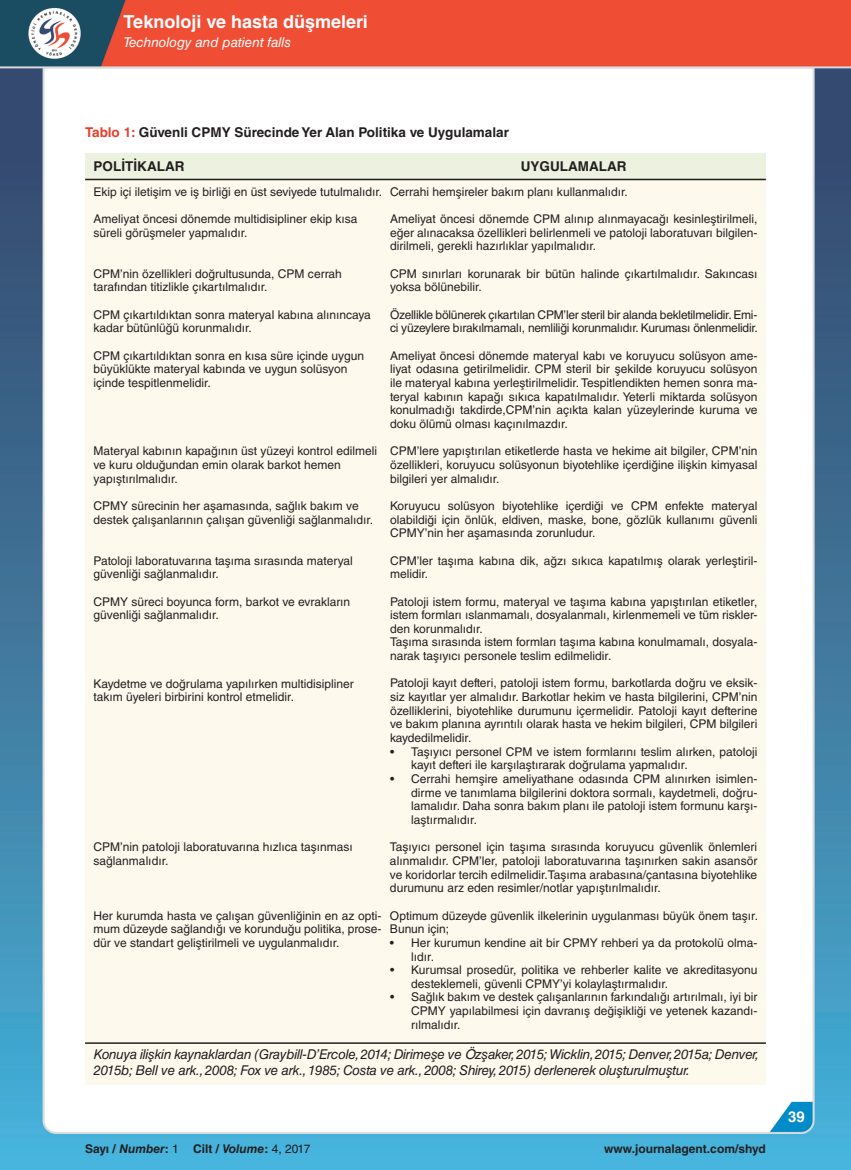
<style>
.page{position:relative;width:851px;height:1170px;background:#fff}
.page>*{position:absolute;margin:0;border:0;box-sizing:border-box;transform-origin:0 0}
.t1{font:700 18px "Helvetica LT Std";color:#fff}
.t2{font:700 15px "Helvetica LT Std";color:#fff}
.t3{font:italic 13.5px/15.8px "Helvetica LT Std";letter-spacing:-.02em;color:#231f20}
.t4{font:700 13.5px "Helvetica LT Std";color:#231f20}
.t5{font:italic 13.5px "Helvetica LT Std";color:#fff}
.t6{font:12px/13.6px "Helvetica LT Std";color:#231f20}
.t7{font:12px/13.6px "Helvetica LT Std";letter-spacing:-.02em;color:#231f20}
.t8{font:700 12px "Helvetica LT Std";color:#231f20}
.s1{color:#e83e2b}
.s2{font-style:italic}
.s3{font-weight:400}
</style>
<div class="page">
<img style="left:0;top:0;width:850px;height:1169px">
<div style="left:85px;top:181px;width:680px;height:903px;background:#fef9ed"></div>
<div style="left:85px;top:153px;width:680px;height:28px;background:#ecf2df"></div>
<hr style="left:85px;top:179px;width:680px;height:1px;background:#231f20">
<hr style="left:85px;top:1042px;width:680px;height:1px;background:#231f20">
<h1 class="t1" style="left:123px;top:10px;width:246px">Teknoloji ve hasta düşmeleri</h1>
<p class="t5" style="left:123px;top:35px;width:169px">Technology and patient falls</p>
<p class="t4" style="left:85px;top:124px;width:425px"><span class="s1">Tablo 1:</span> Güvenli CPMY Sürecinde Yer Alan Politika ve Uygulamalar</p>
<p class="t4" style="left:94px;top:157px;width:93px">POLİTİKALAR</p>
<p class="t4" style="left:520px;top:157px;width:107px">UYGULAMALAR</p>
<p class="t6" style="left:94px;top:185px;width:290px">Ekip içi iletişim ve iş birliği en üst seviyede tutulmalıdır.</p>
<p class="t6" style="left:94px;top:212px;width:265px">Ameliyat öncesi dönemde multidisipliner ekip kısa süreli görüşmeler yapmalıdır.</p>
<p class="t6" style="left:94px;top:267px;width:250px">CPM’nin özellikleri doğrultusunda, CPM cerrah tarafından titizlikle çıkartılmalıdır.</p>
<p class="t6" style="left:94px;top:308px;width:279px">CPM çıkartıldıktan sonra materyal kabına alınıncaya kadar bütünlüğü korunmalıdır.</p>
<p class="t6" style="left:94px;top:348px;width:272px">CPM çıkartıldıktan sonra en kısa süre içinde uygun büyüklükte materyal kabında ve uygun solüsyon içinde tespitlenmelidir.</p>
<p class="t6" style="left:94px;top:444px;width:285px">Materyal kabının kapağının üst yüzeyi kontrol edilmeli ve kuru olduğundan emin olarak barkot hemen yapıştırılmalıdır.</p>
<p class="t6" style="left:94px;top:499px;width:281px">CPMY sürecinin her aşamasında, sağlık bakım ve destek çalışanlarının çalışan güvenliği sağlanmalıdır.</p>
<p class="t6" style="left:94px;top:553px;width:261px">Patoloji laboratuvarına taşıma sırasında materyal güvenliği sağlanmalıdır.</p>
<p class="t6" style="left:94px;top:594px;width:258px">CPMY süreci boyunca form, barkot ve evrakların güvenliği sağlanmalıdır.</p>
<p class="t6" style="left:94px;top:676px;width:262px">Kaydetme ve doğrulama yapılırken multidisipliner takım üyeleri birbirini kontrol etmelidir.</p>
<p class="t6" style="left:94px;top:840px;width:261px">CPM’nin patoloji laboratuvarına hızlıca taşınması sağlanmalıdır.</p>
<p class="t6" style="left:94px;top:908px;width:289px;text-align:justify">Her kurumda hasta ve çalışan güvenliğinin en az opti&shy;mum düzeyde sağlandığı ve korunduğu politika, prose&shy;dür ve standart geliştirilmeli ve uygulanmalıdır.</p>
<p class="t6" style="left:390px;top:185px;width:239px">Cerrahi hemşireler bakım planı kullanmalıdır.</p>
<p class="t6" style="left:390px;top:212px;width:369px;text-align:justify">Ameliyat öncesi dönemde CPM alınıp alınmayacağı kesinleştirilmeli, eğer alınacaksa özellikleri belirlenmeli ve patoloji laboratuvarı bilgilen&shy;dirilmeli, gerekli hazırlıklar yapılmalıdır.</p>
<p class="t6" style="left:390px;top:267px;width:369px">CPM sınırları korunarak bir bütün halinde çıkartılmalıdır. Sakıncası yoksa bölünebilir.</p>
<p class="t7" style="left:390px;top:308px;width:369px">Özellikle bölünerek çıkartılan CPM’ler steril bir alanda bekletilmelidir. Emi&shy;ci yüzeylere bırakılmamalı, nemliliği korunmalıdır. Kuruması önlenmelidir.</p>
<p class="t6" style="left:390px;top:348px;width:369px;text-align:justify">Ameliyat öncesi dönemde materyal kabı ve koruyucu solüsyon ame&shy;liyat odasına getirilmelidir. CPM steril bir şekilde koruyucu solüsyon ile materyal kabına yerleştirilmelidir. Tespitlendikten hemen sonra ma&shy;teryal kabının kapağı sıkıca kapatılmalıdır. Yeterli miktarda solüsyon konulmadığı takdirde,CPM’nin açıkta kalan yüzeylerinde kuruma ve doku ölümü olması kaçınılmazdır.</p>
<p class="t6" style="left:390px;top:444px;width:369px;text-align:justify">CPM’lere yapıştırılan etiketlerde hasta ve hekime ait bilgiler, CPM’nin özellikleri, koruyucu solüsyonun biyotehlike içerdiğine ilişkin kimyasal bilgileri yer almalıdır.</p>
<p class="t6" style="left:390px;top:499px;width:369px;text-align:justify">Koruyucu solüsyon biyotehlike içerdiği ve CPM enfekte materyal olabildiği için önlük, eldiven, maske, bone, gözlük kullanımı güvenli CPMY’nin her aşamasında zorunludur.</p>
<p class="t6" style="left:390px;top:553px;width:369px">CPM’ler taşıma kabına dik, ağzı sıkıca kapatılmış olarak yerleştiril&shy;melidir.</p>
<p class="t6" style="left:390px;top:594px;width:369px">Patoloji istem formu, materyal ve taşıma kabına yapıştırılan etiketler, istem formları ıslanmamalı, dosyalanmalı, kirlenmemeli ve tüm riskler&shy;den korunmalıdır.<br>Taşıma sırasında istem formları taşıma kabına konulmamalı, dosyala&shy;narak taşıyıcı personele teslim edilmelidir.</p>
<p class="t6" style="left:390px;top:676px;width:369px;text-align:justify">Patoloji kayıt defteri, patoloji istem formu, barkotlarda doğru ve eksik&shy;siz kayıtlar yer almalıdır. Barkotlar hekim ve hasta bilgilerini, CPM’nin özelliklerini, biyotehlike durumunu içermelidir. Patoloji kayıt defterine ve bakım planına ayrıntılı olarak hasta ve hekim bilgileri, CPM bilgileri kaydedilmelidir.</p>
<p class="t6" style="left:411px;top:744px;width:347px;text-indent:-21px">• Taşıyıcı personel CPM ve istem formlarını teslim alırken, patoloji kayıt defteri ile karşılaştırarak doğrulama yapmalıdır.</p>
<p class="t6" style="left:411px;top:771px;width:347px;text-align:justify;text-indent:-21px">• Cerrahi hemşire ameliyathane odasında CPM alınırken isimlen&shy;dirme ve tanımlama bilgilerini doktora sormalı, kaydetmeli, doğru&shy;lamalıdır. Daha sonra bakım planı ile patoloji istem formunu karşı&shy;laştırmalıdır.</p>
<p class="t6" style="left:390px;top:840px;width:369px;text-align:justify">Taşıyıcı personel için taşıma sırasında koruyucu güvenlik önlemleri alınmalıdır. CPM’ler, patoloji laboratuvarına taşınırken sakin asansör ve koridorlar tercih edilmelidir.Taşıma arabasına/çantasına biyotehlike durumunu arz eden resimler/notlar yapıştırılmalıdır.</p>
<p class="t6" style="left:390px;top:908px;width:369px">Optimum düzeyde güvenlik ilkelerinin uygulanması büyük önem taşır.<br>Bunun için;</p>
<p class="t6" style="left:411px;top:935px;width:347px;text-indent:-21px">• Her kurumun kendine ait bir CPMY rehberi ya da protokolü olma&shy;lıdır.</p>
<p class="t6" style="left:411px;top:963px;width:347px;text-indent:-21px">• Kurumsal prosedür, politika ve rehberler kalite ve akreditasyonu desteklemeli, güvenli CPMY’yi kolaylaştırmalıdır.</p>
<p class="t6" style="left:411px;top:990px;width:347px;text-align:justify;text-indent:-21px">• Sağlık bakım ve destek çalışanlarının farkındalığı artırılmalı, iyi bir CPMY yapılabilmesi için davranış değişikliği ve yetenek kazandı&shy;rılmalıdır.</p>
<p class="t3" style="left:94px;top:1046px;width:666px">Konuya ilişkin kaynaklardan (Graybill-D’Ercole, 2014; Dirimeşe ve Özşaker, 2015; Wicklin, 2015; Denver, 2015a; Denver,<br>2015b; Bell ve ark., 2008; Fox ve ark., 1985; Costa ve ark., 2008; Shirey, 2015) derlenerek oluşturulmuştur.</p>
<p class="t8" style="left:85px;top:1141px;width:227px">Sayı / <span class="s2">Number</span>: <span class="s3">1</span> Cilt / <span class="s2">Volume</span>: <span class="s3">4, 2017</span></p>
<p class="t8" style="left:604px;top:1141px;width:163px">www.journalagent.com/shyd</p>
<p class="t2" style="left:787px;top:1107px;width:18px">39</p>
</div>
